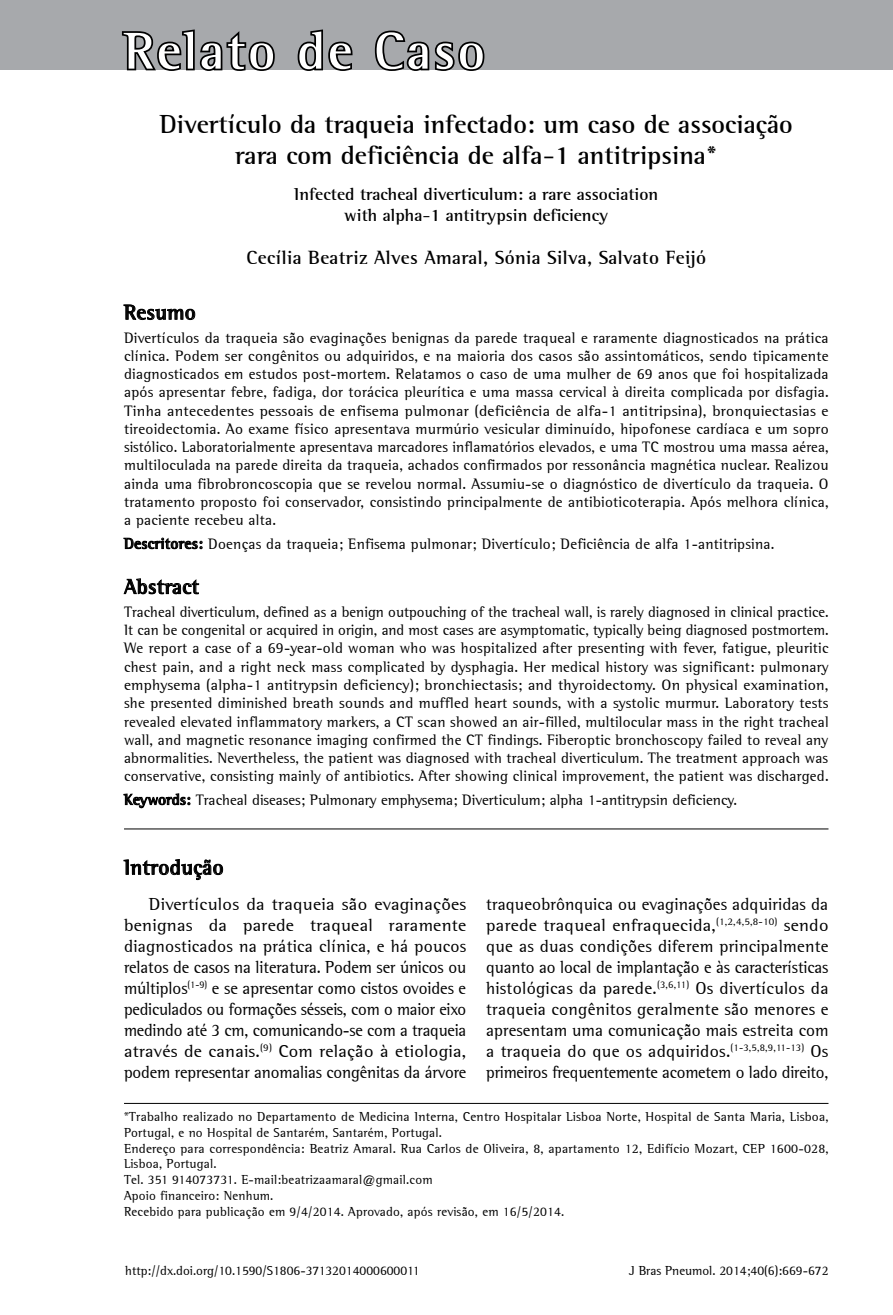
<style>
.page{position:relative;width:893px;height:1315px;background:#fff}
.page>*{position:absolute;margin:0;border:0;box-sizing:border-box;transform-origin:0 0}
.t1{font:700 52.5px "Libre Semi Serif S Si";letter-spacing:.05em;color:#fff}
.t2{font:700 26.25px/31.5px "Libre Semi Serif S Si";color:#000;text-align:center}
.t3{font:700 21px "Libre Semi Serif S Si";letter-spacing:.015em;color:#000}
.t4{font:700 19.25px "Libre Semi Serif S Si";letter-spacing:.015em;color:#000}
.t5{font:17.5px/21px "Libre Semi Serif S Si";letter-spacing:-.01em;color:#000;text-align:justify}
.t6{font:17.5px/21px "Libre Semi Serif S Si";letter-spacing:-.01em;color:#000;text-align:justify;scale:1.05 1}
.t7{font:700 17.5px/21px "Libre Semi Serif S Si";color:#000;text-align:center}
.t8{font:15.22px/18.2px "Libre Semi Serif S Si";letter-spacing:.015em;color:#000;text-align:justify}
.t9{font:13.12px/15.8px "Libre Semi Serif S Si";letter-spacing:.015em;color:#000}
.s1{font-weight:700}
</style>
<div class="page">
<div style="left:0;top:0;width:893px;height:70px;background:#a7a9ac"></div>
<hr style="left:124px;top:828px;width:704px;height:1px;background:#000">
<svg style="left:124px;top:305px;width:71px;height:15px"></svg>
<svg style="left:124px;top:538px;width:78px;height:11px"></svg>
<svg style="left:124px;top:578px;width:75px;height:16px"></svg>
<svg style="left:124px;top:793px;width:66px;height:15px"></svg>
<hr style="left:124px;top:1103px;width:704px;height:1px;background:#000">
<svg style="left:124px;top:859px;width:99px;height:21px"></svg>
<svg style="left:121px;top:29px;width:154px;height:42px"></svg>
<svg style="left:297px;top:29px;width:56px;height:42px"></svg>
<svg style="left:374px;top:30px;width:111px;height:41px"></svg>
<h1 class="t1" style="left:124px;top:19px;width:362px">Relato de Caso</h1>
<h2 class="t2" style="left:160px;top:108px;width:635px">Divertículo da traqueia infectado: um caso de associação rara com deficiência de alfa-1 antitripsina*</h2>
<p class="t7" style="left:294px;top:184px;width:366px">Infected tracheal diverticulum: a rare association with alpha-1 antitrypsin deficiency</p>
<p class="t4" style="left:247px;top:246px;width:461px">Cecília Beatriz Alves Amaral, Sónia Silva, Salvato Feijó</p>
<h3 class="t3" style="left:124px;top:299px;width:73px">Resumo</h3>
<p class="t8" style="left:124px;top:328px;width:706px">Divertículos da traqueia são evaginações benignas da parede traqueal e raramente diagnosticados na prática clínica. Podem ser congênitos ou adquiridos, e na maioria dos casos são assintomáticos, sendo tipicamente diagnosticados em estudos post-mortem. Relatamos o caso de uma mulher de 69 anos que foi hospitalizada após apresentar febre, fadiga, dor torácica pleurítica e uma massa cervical à direita complicada por disfagia.<br>Tinha antecedentes pessoais de enfisema pulmonar (deficiência de alfa-1 antitripsina), bronquiectasias e tireoidectomia. Ao exame físico apresentava murmúrio vesicular diminuído, hipofonese cardíaca e um sopro sistólico. Laboratorialmente apresentava marcadores inflamatórios elevados, e uma TC mostrou uma massa aérea, multiloculada na parede direita da traqueia, achados confirmados por ressonância magnética nuclear. Realizou ainda uma fibrobroncoscopia que se revelou normal. Assumiu-se o diagnóstico de divertículo da traqueia. O tratamento proposto foi conservador, consistindo principalmente de antibioticoterapia. Após melhora clínica, a paciente recebeu alta.</p>
<p class="t8" style="left:124px;top:534px;width:652px"><span class="s1">Descritores:</span> Doenças da traqueia; Enfisema pulmonar; Divertículo; Deficiência de alfa 1-antitripsina.</p>
<h3 class="t3" style="left:124px;top:574px;width:77px">Abstract</h3>
<p class="t8" style="left:124px;top:602px;width:706px">Tracheal diverticulum, defined as a benign outpouching of the tracheal wall, is rarely diagnosed in clinical practice.<br>It can be congenital or acquired in origin, and most cases are asymptomatic, typically being diagnosed postmortem.<br>We report a case of a 69-year-old woman who was hospitalized after presenting with fever, fatigue, pleuritic chest pain, and a right neck mass complicated by dysphagia. Her medical history was significant: pulmonary emphysema (alpha-1 antitrypsin deficiency); bronchiectasis; and thyroidectomy. On physical examination, she presented diminished breath sounds and muffled heart sounds, with a systolic murmur. Laboratory tests revealed elevated inflammatory markers, a CT scan showed an air-filled, multilocular mass in the right tracheal wall, and magnetic resonance imaging confirmed the CT findings. Fiberoptic bronchoscopy failed to reveal any abnormalities. Nevertheless, the patient was diagnosed with tracheal diverticulum. The treatment approach was conservative, consisting mainly of antibiotics. After showing clinical improvement, the patient was discharged.</p>
<p class="t8" style="left:124px;top:790px;width:615px"><span class="s1">Keywords:</span> Tracheal diseases; Pulmonary emphysema; Diverticulum; alpha 1-antitrypsin deficiency.</p>
<h3 class="t3" style="left:124px;top:854px;width:101px">Introdução</h3>
<p class="t6" style="left:124px;top:893px;width:328px;text-indent:25px">Divertículos da traqueia são evaginações benignas da parede traqueal raramente diagnosticados na prática clínica, e há poucos relatos de casos na literatura. Podem ser únicos ou múltiplos<sup>(1-9)</sup> e se apresentar como cistos ovoides e pediculados ou formações sésseis, com o maior eixo medindo até 3 cm, comunicando-se com a traqueia através de canais.<sup>(9)</sup> Com relação à etiologia, podem representar anomalias congênitas da árvore</p>
<p class="t5" style="left:486px;top:893px;width:344px">traqueobrônquica ou evaginações adquiridas da parede traqueal enfraquecida,<sup>(1,2,4,5,8-10)</sup> sendo que as duas condições diferem principalmente quanto ao local de implantação e às características histológicas da parede.<sup>(3,6,11)</sup> Os divertículos da traqueia congênitos geralmente são menores e apresentam uma comunicação mais estreita com a traqueia do que os adquiridos.<sup>(1-3,5,8,9,11-13)</sup> Os primeiros frequentemente acometem o lado direito,</p>
<p class="t9" style="left:124px;top:1108px;width:706px">*Trabalho realizado no Departamento de Medicina Interna, Centro Hospitalar Lisboa Norte, Hospital de Santa Maria, Lisboa, Portugal, e no Hospital de Santarém, Santarém, Portugal.<br>Endereço para correspondência: Beatriz Amaral. Rua Carlos de Oliveira, 8, apartamento 12, Edifício Mozart, CEP 1600-028, Lisboa, Portugal.<br>Tel. 351 914073731. E-mail:beatrizaamaral@gmail.com<br>Apoio financeiro: Nenhum.<br>Recebido para publicação em 9/4/2014. Aprovado, após revisão, em 16/5/2014.</p>
<p class="t9" style="left:125px;top:1263px;width:296px">http://dx.doi.org/10.1590/S1806-37132014000600011</p>
<p class="t9" style="left:629px;top:1263px;width:201px">J Bras Pneumol. 2014;40(6):669-672</p>
</div>
